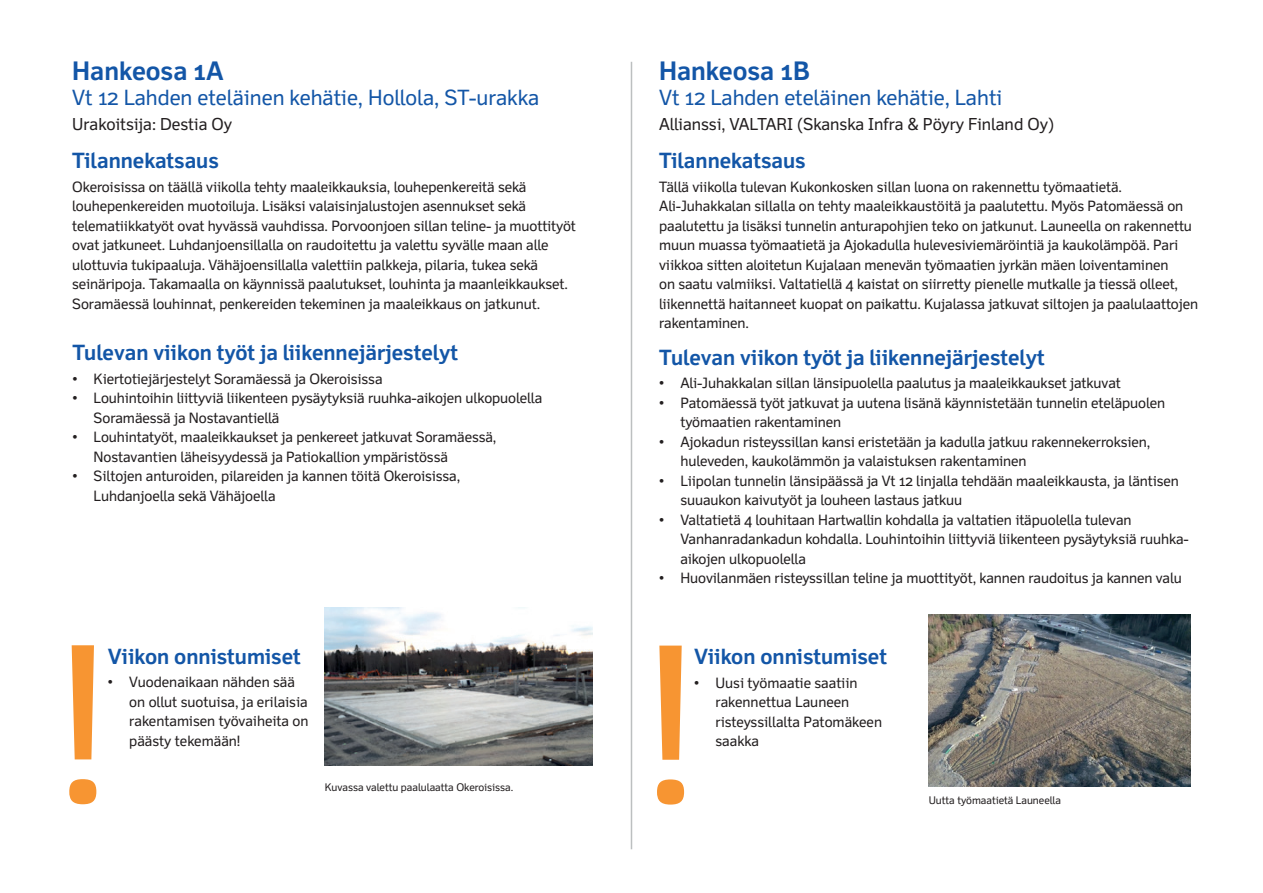
<style>
.page{position:relative;width:1263px;height:893px;background:#fff}
.page>*{position:absolute;margin:0;border:0;box-sizing:border-box;transform-origin:0 0}
.t1{font:700 25.5px "Felbridge Std";color:#1356a7}
.otsikko{font:700 21px "Felbridge Std";color:#1356a7}
.t2{font:21px "Felbridge Std";color:#1356a7}
.t3{font:16.5px "Felbridge Std";color:#231f20}
.leipis{font:14.25px/19.5px "Felbridge Std";letter-spacing:-.005em;color:#231f20}
.kuvateksti{font:10.5px "Felbridge Std";color:#231f20}
</style>
<div class="page">
<hr style="left:631px;top:62px;width:1px;height:787px;background:#bcbfc0">
<svg style="left:657px;top:646px;width:27px;height:159px"></svg>
<svg style="left:69px;top:645px;width:27px;height:159px"></svg>
<img style="left:929px;top:614px;width:262px;height:173px">
<img style="left:325px;top:608px;width:267px;height:157px">
<p class="t1" style="left:72px;top:55px;width:153px">Hankeosa 1A</p>
<p class="t2" style="left:72px;top:85px;width:468px">Vt 12 Lahden eteläinen kehätie, Hollola, ST-urakka</p>
<p class="t3" style="left:72px;top:115px;width:161px">Urakoitsija: Destia Oy</p>
<p class="otsikko" style="left:72px;top:148px;width:148px">Tilannekatsaus</p>
<p class="leipis" style="left:72px;top:176px;width:505px">Okeroisissa on täällä viikolla tehty maaleikkauksia, louhepenkereitä sekä louhepenkereiden muotoiluja. Lisäksi valaisinjalustojen asennukset sekä telematiikkatyöt ovat hyvässä vauhdissa. Porvoonjoen sillan teline- ja muottityöt ovat jatkuneet. Luhdanjoensillalla on raudoitettu ja valettu syvälle maan alle ulottuvia tukipaaluja. Vähäjoensillalla valettiin palkkeja, pilaria, tukea sekä seinäripoja. Takamaalla on käynnissä paalutukset, louhinta ja maanleikkaukset.<br>Soramäessä louhinnat, penkereiden tekeminen ja maaleikkaus on jatkunut.</p>
<p class="otsikko" style="left:72px;top:340px;width:387px">Tulevan viikon työt ja liikennejärjestelyt</p>
<p class="leipis" style="left:72px;top:369px;width:312px">• Kiertotiejärjestelyt Soramäessä ja Okeroisissa</p>
<p class="leipis" style="left:94px;top:388px;width:450px;text-indent:-21px">• Louhintoihin liittyviä liikenteen pysäytyksiä ruuhka-aikojen ulkopuolella<br>Soramäessä ja Nostavantiellä</p>
<p class="leipis" style="left:94px;top:427px;width:404px;text-indent:-21px">• Louhintatyöt, maaleikkaukset ja penkereet jatkuvat Soramäessä,<br>Nostavantien läheisyydessä ja Patiokallion ympäristössä</p>
<p class="leipis" style="left:94px;top:466px;width:368px;text-indent:-21px">• Siltojen anturoiden, pilareiden ja kannen töitä Okeroisissa,<br>Luhdanjoella sekä Vähäjoella</p>
<p class="otsikko" style="left:108px;top:643px;width:194px">Viikon onnistumiset</p>
<p class="leipis" style="left:129px;top:672px;width:181px;text-indent:-21px">• Vuodenaikaan nähden sää on ollut suotuisa, ja erilaisia rakentamisen työvaiheita on päästy tekemään!</p>
<p class="kuvateksti" style="left:325px;top:781px;width:190px">Kuvassa valettu paalulaatta Okeroisissa.</p>
<p class="t1" style="left:659px;top:55px;width:152px">Hankeosa 1B</p>
<p class="t2" style="left:659px;top:85px;width:345px">Vt 12 Lahden eteläinen kehätie, Lahti</p>
<p class="t3" style="left:659px;top:115px;width:396px">Allianssi, VALTARI (Skanska Infra &amp; Pöyry Finland Oy)</p>
<p class="otsikko" style="left:659px;top:148px;width:148px">Tilannekatsaus</p>
<p class="leipis" style="left:659px;top:176px;width:541px">Tällä viikolla tulevan Kukonkosken sillan luona on rakennettu työmaatietä.<br>Ali-Juhakkalan sillalla on tehty maaleikkaustöitä ja paalutettu. Myös Patomäessä on paalutettu ja lisäksi tunnelin anturapohjien teko on jatkunut. Launeella on rakennettu muun muassa työmaatietä ja Ajokadulla hulevesiviemäröintiä ja kaukolämpöä. Pari viikkoa sitten aloitetun Kujalaan menevän työmaatien jyrkän mäen loiventaminen<br>on saatu valmiiksi. Valtatiellä 4 kaistat on siirretty pienelle mutkalle ja tiessä olleet, liikennettä haitanneet kuopat on paikattu. Kujalassa jatkuvat siltojen ja paalulaattojen rakentaminen.</p>
<p class="otsikko" style="left:659px;top:345px;width:387px">Tulevan viikon työt ja liikennejärjestelyt</p>
<p class="leipis" style="left:659px;top:373px;width:463px">• Ali-Juhakkalan sillan länsipuolella paalutus ja maaleikkaukset jatkuvat</p>
<p class="leipis" style="left:680px;top:393px;width:486px;text-indent:-21px">• Patomäessä työt jatkuvat ja uutena lisänä käynnistetään tunnelin eteläpuolen työmaatien rakentaminen</p>
<p class="leipis" style="left:680px;top:432px;width:472px;text-indent:-21px">• Ajokadun risteyssillan kansi eristetään ja kadulla jatkuu rakennekerroksien, huleveden, kaukolämmön ja valaistuksen rakentaminen</p>
<p class="leipis" style="left:680px;top:471px;width:500px;text-indent:-21px">• Liipolan tunnelin länsipäässä ja Vt 12 linjalla tehdään maaleikkausta, ja läntisen suuaukon kaivutyöt ja louheen lastaus jatkuu</p>
<p class="leipis" style="left:680px;top:510px;width:510px;text-indent:-21px">• Valtatietä 4 louhitaan Hartwallin kohdalla ja valtatien itäpuolella tulevan<br>Vanhanradankadun kohdalla. Louhintoihin liittyviä liikenteen pysäytyksiä ruuhka&shy;aikojen ulkopuolella</p>
<p class="leipis" style="left:659px;top:568px;width:524px">• Huovilanmäen risteyssillan teline ja muottityöt, kannen raudoitus ja kannen valu</p>
<p class="otsikko" style="left:694px;top:644px;width:194px">Viikon onnistumiset</p>
<p class="leipis" style="left:715px;top:672px;width:168px;text-indent:-21px">• Uusi työmaatie saatiin rakennettua Launeen risteyssillalta Patomäkeen saakka</p>
<p class="kuvateksti" style="left:929px;top:793px;width:134px">Uutta työmaatietä Launeella</p>
</div>
